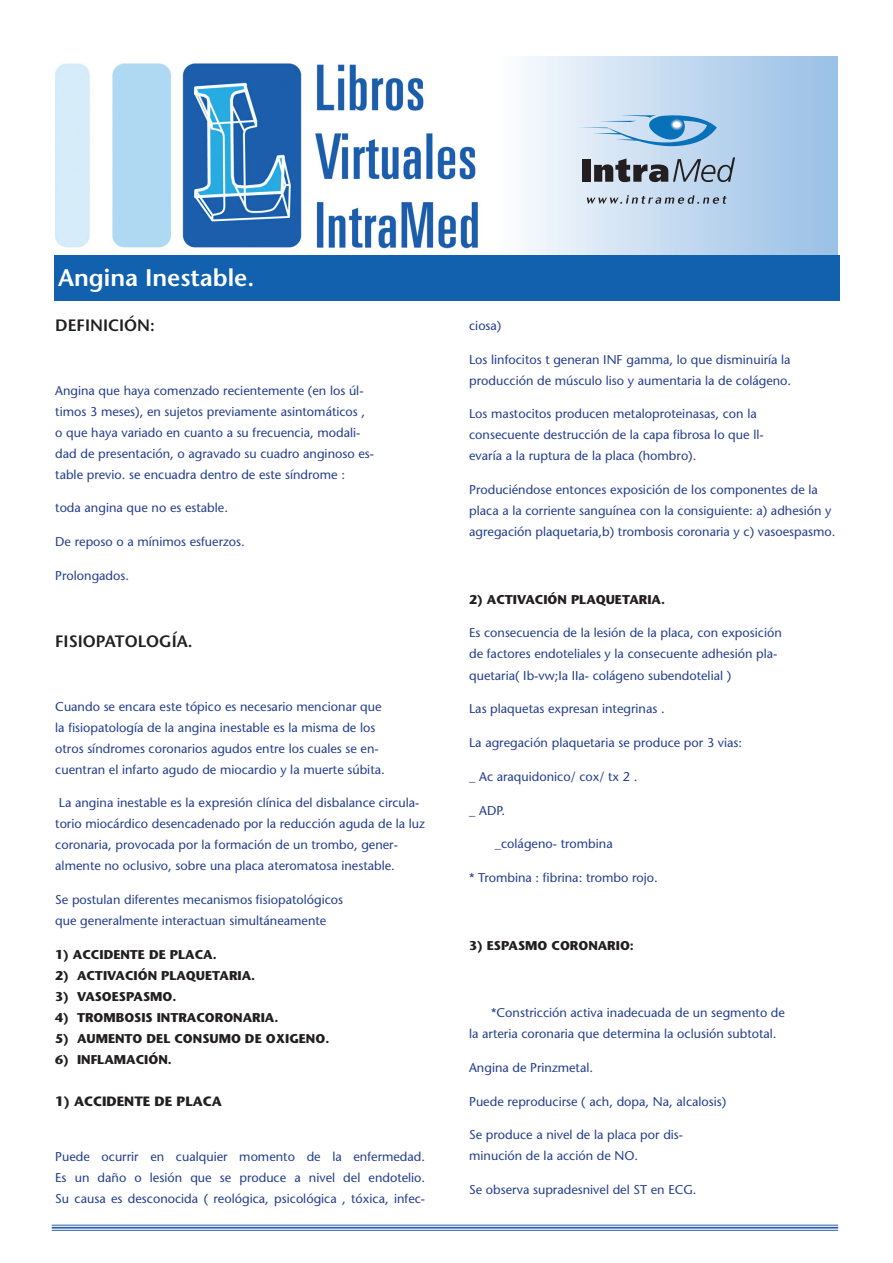
<style>
.page{position:relative;width:893px;height:1263px;background:#fff}
.page>*{position:absolute;margin:0;border:0;box-sizing:border-box;transform-origin:0 0}
.t1{font:600 24px "Stone Sans";color:#fff}
.t2{font:600 16.5px "Stone Sans";color:#231f20}
.t3{font:700 13.5px "Stone Sans";color:#231f20}
.t4{font:12.75px/21px "Stone Sans";color:#253f8e}
.t5{font:700 12.75px "Stone Sans";color:#231f20}
</style>
<div class="page">
<img style="left:55px;top:63px;width:423px;height:186px">
<hr style="left:52px;top:1225px;width:786px;height:1px;background:#275caa">
<hr style="left:52px;top:1227px;width:786px;height:1px;background:#275caa">
<hr style="left:52px;top:1230px;width:786px;height:1px;background:#275caa">
<div style="left:495px;top:56px;width:343px;height:206px;background:linear-gradient(to right,#fcfdfe,#97bee5)"></div>
<div style="left:582px;top:159px;width:8px;height:23px;background:#231f20"></div>
<svg style="left:594px;top:157px;width:141px;height:25px;background:#8893a0"></svg>
<svg style="left:578px;top:112px;width:139px;height:34px;background:#9cc4e4"></svg>
<svg style="left:587px;top:195px;width:140px;height:9px"></svg>
<div style="left:54px;top:255px;width:786px;height:45px;background:#1161af"></div>
<h1 class="t1" style="left:58px;top:264px;width:198px">Angina Inestable.</h1>
<p class="t2" style="left:55px;top:316px;width:101px">DEFINICIÓN:</p>
<p class="t4" style="left:55px;top:380px;width:320px">Angina que haya comenzado recientemente (en los úl&shy;timos 3 meses), en sujetos previamente asintomáticos , o que haya variado en cuanto a su frecuencia, modali&shy;dad de presentación, o agravado su cuadro anginoso es&shy;table previo. se encuadra dentro de este síndrome :</p>
<p class="t4" style="left:55px;top:497px;width:174px">toda angina que no es estable.</p>
<p class="t4" style="left:55px;top:531px;width:191px">De reposo o a mínimos esfuerzos.</p>
<p class="t4" style="left:55px;top:565px;width:75px">Prolongados.</p>
<p class="t2" style="left:55px;top:632px;width:139px">FISIOPATOLOGÍA.</p>
<p class="t4" style="left:55px;top:696px;width:331px">Cuando se encara este tópico es necesario mencionar que la fisiopatología de la angina inestable es la misma de los otros síndromes coronarios agudos entre los cuales se en&shy;cuentran el infarto agudo de miocardio y la muerte súbita.</p>
<p class="t4" style="left:55px;top:792px;width:371px">La angina inestable es la expresión clínica del disbalance circula&shy;torio miocárdico desencadenado por la reducción aguda de la luz coronaria, provocada por la formación de un trombo, gener&shy;almente no oclusivo, sobre una placa ateromatosa inestable.</p>
<p class="t4" style="left:55px;top:889px;width:289px">Se postulan diferentes mecanismos fisiopatológicos que generalmente interactuan simultáneamente</p>
<p class="t5" style="left:55px;top:947px;width:163px">1) ACCIDENTE DE PLACA.</p>
<p class="t5" style="left:55px;top:968px;width:201px">2) ACTIVACIÓN PLAQUETARIA.</p>
<p class="t5" style="left:55px;top:989px;width:123px">3) VASOESPASMO.</p>
<p class="t5" style="left:55px;top:1010px;width:225px">4) TROMBOSIS INTRACORONARIA.</p>
<p class="t5" style="left:55px;top:1031px;width:276px">5) AUMENTO DEL CONSUMO DE OXIGENO.</p>
<p class="t5" style="left:55px;top:1052px;width:118px">6) INFLAMACIÓN.</p>
<p class="t3" style="left:55px;top:1093px;width:168px">1) ACCIDENTE DE PLACA</p>
<p class="t4" style="left:55px;top:1146px;width:371px;text-align:justify">Puede ocurrir en cualquier momento de la enfermedad.<br>Es un daño o lesión que se produce a nivel del endotelio.<br>Su causa es desconocida ( reológica, psicológica , tóxica, infec-</p>
<p class="t4" style="left:469px;top:315px;width:34px">ciosa)</p>
<p class="t4" style="left:469px;top:349px;width:324px">Los linfocitos t generan INF gamma, lo que disminuiría la producción de músculo liso y aumentaria la de colágeno.</p>
<p class="t4" style="left:469px;top:403px;width:296px">Los mastocitos producen metaloproteinasas, con la consecuente destrucción de la capa fibrosa lo que ll&shy;evaría a la ruptura de la placa (hombro).</p>
<p class="t4" style="left:469px;top:479px;width:368px">Produciéndose entonces exposición de los componentes de la placa a la corriente sanguínea con la consiguiente: a) adhesión y agregación plaquetaria,b) trombosis coronaria y c) vasoespasmo.</p>
<p class="t5" style="left:469px;top:592px;width:197px">2) ACTIVACIÓN PLAQUETARIA.</p>
<p class="t4" style="left:469px;top:622px;width:314px">Es consecuencia de la lesión de la placa, con exposición de factores endoteliales y la consecuente adhesión pla&shy;quetaria( Ib-vw;Ia IIa- colágeno subendotelial )</p>
<p class="t4" style="left:469px;top:698px;width:197px">Las plaquetas expresan integrinas .</p>
<p class="t4" style="left:469px;top:732px;width:275px">La agregación plaquetaria se produce por 3 vias:</p>
<p class="t4" style="left:469px;top:766px;width:170px">_ Ac araquidonico/ cox/ tx 2 .</p>
<p class="t4" style="left:469px;top:800px;width:38px">_ ADP.</p>
<p class="t4" style="left:495px;top:833px;width:119px">_colágeno- trombina</p>
<p class="t4" style="left:469px;top:867px;width:190px">* Trombina : fibrina: trombo rojo.</p>
<p class="t5" style="left:469px;top:937px;width:166px">3) ESPASMO CORONARIO:</p>
<p class="t4" style="left:469px;top:1002px;width:317px;text-indent:22px">*Constricción activa inadecuada de un segmento de la arteria coronaria que determina la oclusión subtotal.</p>
<p class="t4" style="left:469px;top:1057px;width:125px">Angina de Prinzmetal.</p>
<p class="t4" style="left:469px;top:1091px;width:259px">Puede reproducirse ( ach, dopa, Na, alcalosis)</p>
<p class="t4" style="left:469px;top:1124px;width:215px">Se produce a nivel de la placa por dis&shy;minución de la acción de NO.</p>
<p class="t4" style="left:469px;top:1179px;width:229px">Se observa supradesnivel del ST en ECG.</p>
</div>
